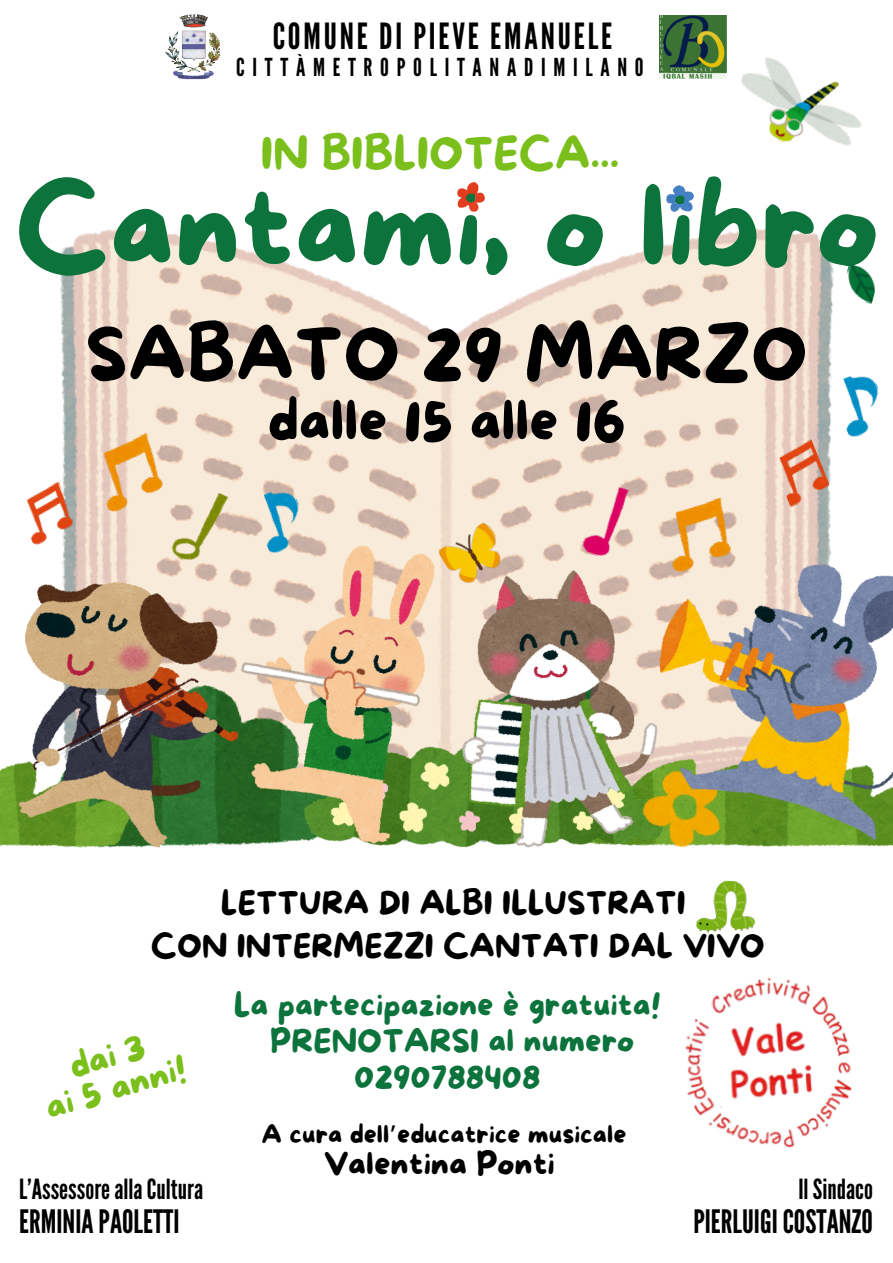
<style>
.page{position:relative;width:893px;height:1263px;background:#fff}
.page>*{position:absolute;margin:0;border:0;box-sizing:border-box;transform-origin:0 0}
.t1{font:116.7px "More Sugar";color:#0d733c}
.t2{font:72.9px "More Sugar";color:#000}
.t3{font:57.07px "More Sugar";color:#000}
.t4{font:44.33px "More Sugar";color:#7bbf1c}
.t5{font:36px "League Gothic";letter-spacing:.08em;color:#000}
.t6{font:35.25px/32px "More Sugar";color:#7bbf1c;text-align:center}
.t7{font:32.25px "League Gothic";color:#000}
.t8{font:32.25px "More Sugar";color:#000}
.t9{font:32.17px/36px "More Sugar";color:#0d733c;text-align:center}
.t10{font:32.17px/43px "More Sugar";color:#000;text-align:center}
.t11{font:27.75px "League Gothic";color:#000}
.t12{font:25.5px "More Sugar";color:#000}
.t13{font:24.75px "League Gothic";letter-spacing:.31em;color:#000}
.s1{font-family:"Noto Sans Gurmukhi"}
</style>
<div class="page">
<img style="left:660px;top:15px;width:66px;height:64px">
<img style="left:165px;top:14px;width:55px;height:66px">
<img style="left:685px;top:977px;width:167px;height:171px">
<img style="left:60px;top:227px;width:774px;height:517px">
<img style="left:696px;top:880px;width:60px;height:53px">
<img style="left:741px;top:57px;width:121px;height:89px">
<img style="left:667px;top:185px;width:26px;height:27px">
<img style="left:0;top:762px;width:19px;height:84px">
<img style="left:19px;top:582px;width:220px;height:265px">
<img style="left:734px;top:841px;width:159px;height:6px">
<img style="left:368px;top:744px;width:292px;height:103px">
<img style="left:658px;top:758px;width:76px;height:90px">
<img style="left:660px;top:564px;width:233px;height:277px">
<img style="left:463px;top:570px;width:195px;height:277px">
<img style="left:241px;top:545px;width:194px;height:298px">
<img style="left:846px;top:264px;width:30px;height:40px">
<img style="left:88px;top:433px;width:81px;height:81px">
<img style="left:250px;top:484px;width:62px;height:71px">
<img style="left:26px;top:482px;width:52px;height:64px">
<img style="left:581px;top:482px;width:48px;height:78px">
<img style="left:169px;top:484px;width:60px;height:82px">
<img style="left:457px;top:183px;width:28px;height:29px">
<img style="left:660px;top:497px;width:76px;height:76px">
<img style="left:770px;top:439px;width:62px;height:68px">
<img style="left:829px;top:368px;width:50px;height:71px">
<img style="left:437px;top:520px;width:73px;height:69px">
<p class="t5" style="left:273px;top:15px;width:341px">COMUNE DI PIEVE EMANUELE</p>
<p class="t13" style="left:236px;top:53px;width:409px">CITTÀMETROPOLITANADIMILANO</p>
<h1 class="t4" style="left:261px;top:130px;width:360px">IN BIBLIOTECA...</h1>
<p class="t1" style="left:15px;top:164px;width:865px">Cantami, o libro</p>
<p class="t2" style="left:85px;top:315px;width:724px">SABATO 29 MARZO</p>
<p class="t3" style="left:267px;top:390px;width:360px">dalle 15 alle 16</p>
<h3 class="t10" style="left:151px;top:883px;width:615px">LETTURA DI ALBI ILLUSTRATI<br>CON INTERMEZZI CANTATI DAL VIVO</h3>
<p class="t6" style="left:33px;top:1063px;width:147px;rotate:-16deg">dai 3<br>ai 5 anni!</p>
<p class="t11" style="left:19px;top:1172px;width:185px">L’AssessoreallaCultura</p>
<p class="t7" style="left:19px;top:1203px;width:162px">ERMINIAPAOLETTI</p>
<p class="t9" style="left:234px;top:989px;width:429px">La partecipazione è gratuita!<br>PRENOTARSI al numero<br>0290788408</p>
<p class="t12" style="left:261px;top:1121px;width:366px">A cura dell<span class="s1">’</span>educatrice musicale</p>
<p class="t8" style="left:324px;top:1146px;width:232px">Valentina Ponti</p>
<p class="t11" style="left:798px;top:1172px;width:76px">IlSindaco</p>
<p class="t7" style="left:693px;top:1203px;width:181px">PIERLUIGICOSTANZO</p>
</div>
